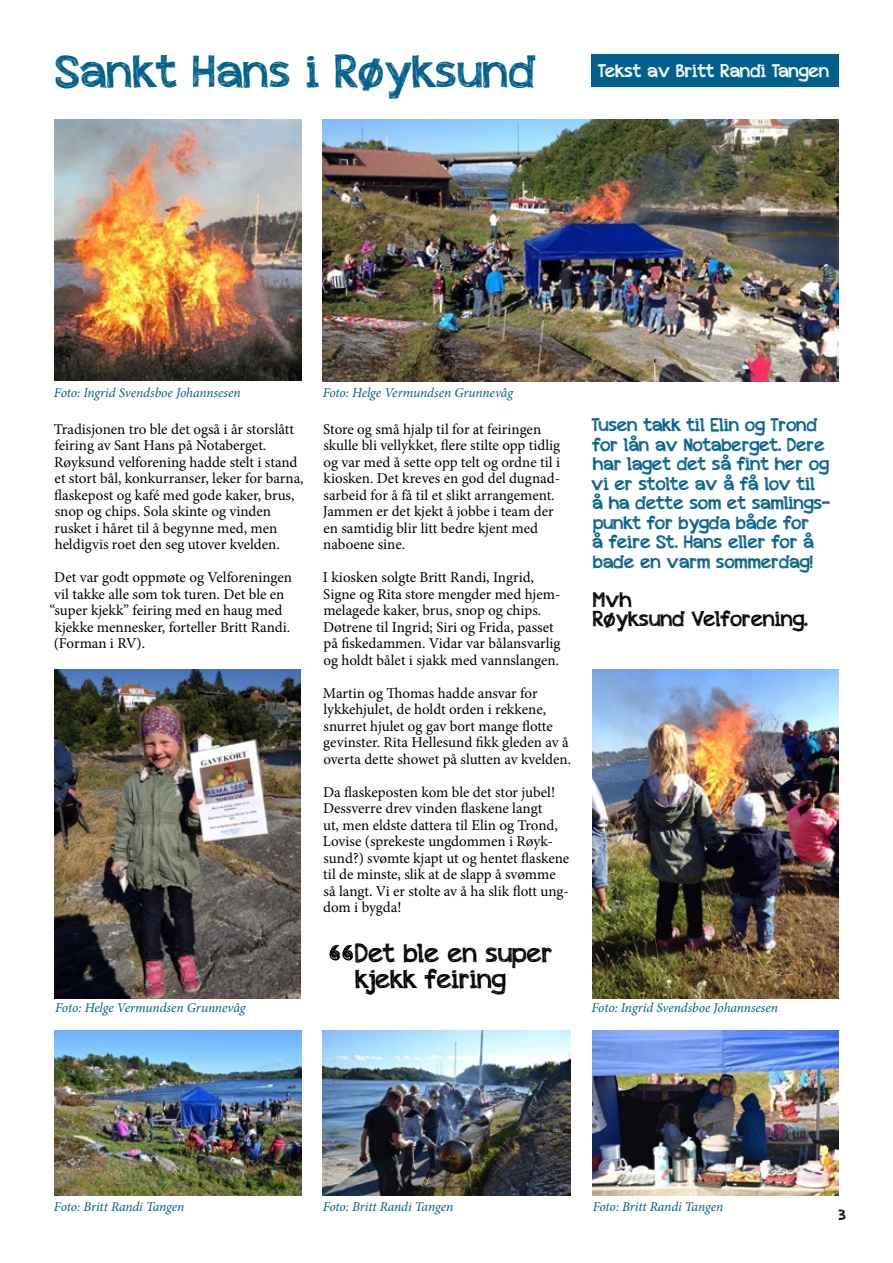
<style>
.page{position:relative;width:893px;height:1263px;background:#fff}
.page>*{position:absolute;margin:0;border:0;box-sizing:border-box;transform-origin:0 0}
.t1{font:62.55px "appleberry";color:#000}
.t2{font:45px "appleberry";letter-spacing:.01em;color:#00608b}
.t3{font:25.8px/25.8px "appleberry";color:#000}
.t4{font:21px/19.5px "appleberry";color:#000}
.t5{font:18px/19.5px "appleberry";color:#00608b}
.t6{font:18px "appleberry";color:#fff}
.t7{font:15px/16.5px "Minion Pro";color:#000}
.t8{font:15px "appleberry";color:#000}
.t9{font:italic 13.5px "Minion Pro";letter-spacing:-.01em;color:#00608b}
</style>
<div class="page">
<div style="left:591px;top:54px;width:248px;height:33px;background:#00608b"></div>
<img style="left:323px;top:1031px;width:247px;height:165px">
<img style="left:54px;top:120px;width:247px;height:261px">
<img style="left:593px;top:670px;width:246px;height:328px">
<img style="left:323px;top:120px;width:516px;height:261px">
<img style="left:54px;top:670px;width:246px;height:328px">
<img style="left:54px;top:1031px;width:247px;height:165px">
<img style="left:593px;top:1031px;width:246px;height:164px">
<h2 class="t2" style="left:56px;top:39px;width:481px">Sankt Hans i Røyksund</h2>
<p class="t6" style="left:598px;top:57px;width:233px">Tekst av Britt Randi Tangen</p>
<p class="t9" style="left:54px;top:383px;width:188px">Foto: Ingrid Svendsboe Johannsesen</p>
<p class="t9" style="left:323px;top:383px;width:192px">Foto: Helge Vermundsen Grunnevåg</p>
<p class="t7" style="left:54px;top:421px;width:251px">Tradisjonen tro ble det også i år storslått feiring av Sant Hans på Notaberget.<br>Røyksund velforening hadde stelt i stand et stort bål, konkurranser, leker for barna, flaskepost og kafé med gode kaker, brus, snop og chips. Sola skinte og vinden rusket i håret til å begynne med, men heldigvis roet den seg utover kvelden.</p>
<p class="t7" style="left:54px;top:569px;width:239px">Det var godt oppmøte og Velforeningen</p>
<p class="t7" style="left:54px;top:586px;width:232px">vil takke alle som tok turen. Det ble en</p>
<p class="t7" style="left:49px;top:602px;width:235px">“super kjekk” feiring med en haug med</p>
<p class="t7" style="left:55px;top:619px;width:237px">kjekke mennesker, forteller Britt Randi.</p>
<p class="t7" style="left:54px;top:635px;width:93px">(Forman i RV).</p>
<p class="t9" style="left:55px;top:999px;width:192px">Foto: Helge Vermundsen Grunnevåg</p>
<p class="t7" style="left:323px;top:421px;width:239px">Store og små hjalp til for at feiringen skulle bli vellykket, flere stilte opp tidlig og var med å sette opp telt og ordne til i kiosken. Det kreves en god del dugnad&shy;sarbeid for å få til et slikt arrangement.<br>Jammen er det kjekt å jobbe i team der en samtidig blir litt bedre kjent med naboene sine.</p>
<p class="t7" style="left:323px;top:569px;width:239px">I kiosken solgte Britt Randi, Ingrid, Signe og Rita store mengder med hjem&shy;melagede kaker, brus, snop og chips.<br>Døtrene til Ingrid; Siri og Frida, passet på fiskedammen. Vidar var bålansvarlig og holdt bålet i sjakk med vannslangen.</p>
<p class="t7" style="left:323px;top:685px;width:250px">Martin og Thomas hadde ansvar for lykkehjulet, de holdt orden i rekkene, snurret hjulet og gav bort mange flotte gevinster. Rita Hellesund fikk gleden av å overta dette showet på slutten av kvelden.</p>
<p class="t7" style="left:323px;top:784px;width:248px">Da flaskeposten kom ble det stor jubel!<br>Dessverre drev vinden flaskene langt<br>ut, men eldste dattera til Elin og Trond, Lovise (sprekeste ungdommen i Røyk&shy;sund?) svømte kjapt ut og hentet flaskene til de minste, slik at de slapp å svømme så langt. Vi er stolte av å ha slik flott ung&shy;dom i bygda!</p>
<h1 class="t1" style="left:330px;top:922px;width:27px">“</h1>
<h3 class="t3" style="left:355px;top:940px;width:199px">Det ble en super kjekk feiring</h3>
<p class="t5" style="left:591px;top:415px;width:240px">Tusen takk til Elin og Trond for lån av Notaberget. Dere har laget det så fint her og vi er stolte av å få lov til<br>å ha dette som et samlings&shy;punkt for bygda både for<br>å feire St. Hans eller for å bade en varm sommerdag!</p>
<h3 class="t4" style="left:593px;top:590px;width:217px">Mvh<br>Røyksund Velforening.</h3>
<p class="t9" style="left:591px;top:998px;width:188px">Foto: Ingrid Svendsboe Johannsesen</p>
<p class="t9" style="left:54px;top:1197px;width:132px">Foto: Britt Randi Tangen</p>
<p class="t9" style="left:323px;top:1197px;width:132px">Foto: Britt Randi Tangen</p>
<p class="t9" style="left:593px;top:1197px;width:132px">Foto: Britt Randi Tangen</p>
<p class="t8" style="left:839px;top:1204px;width:8px">3</p>
</div>
